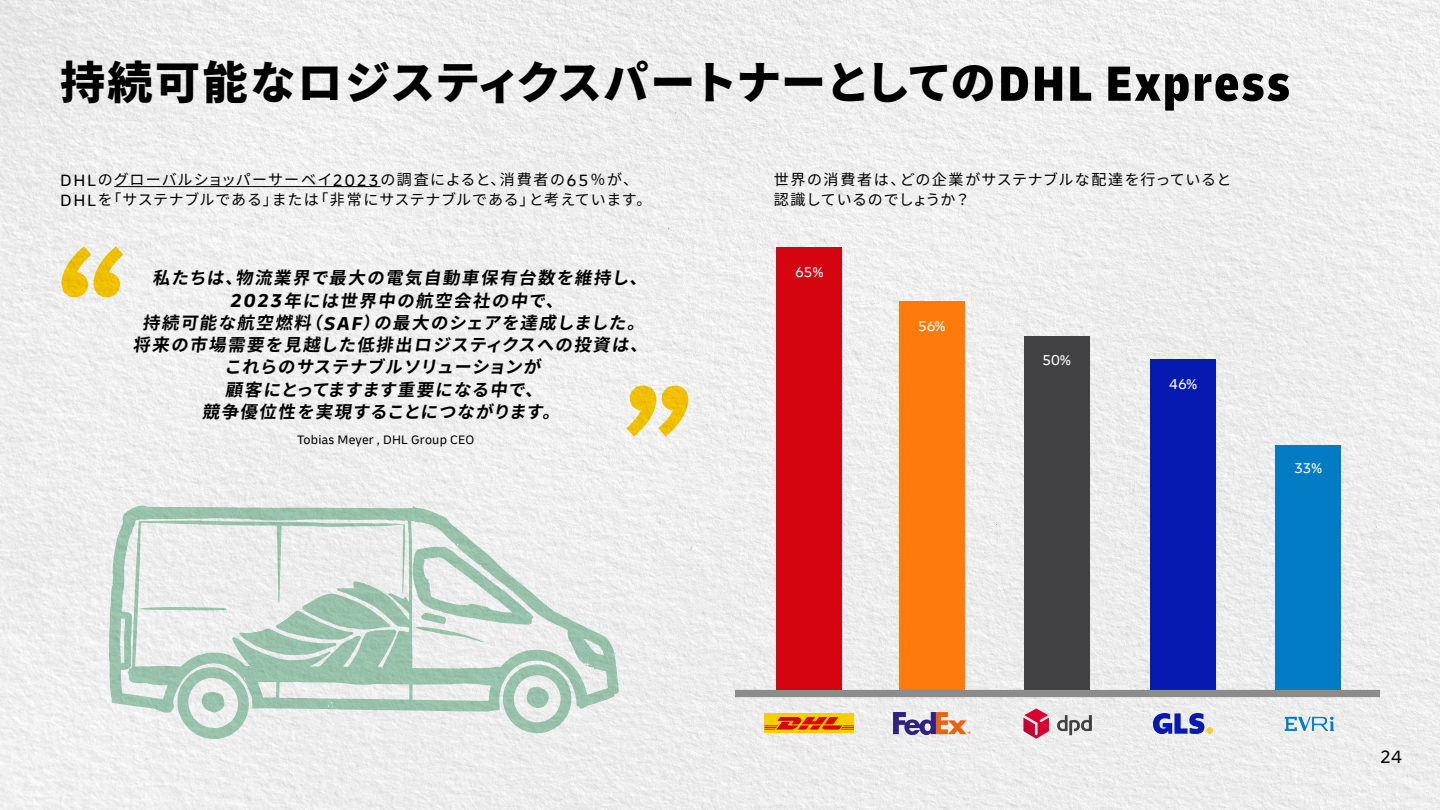
<style>
.page{position:relative;width:1440px;height:810px;background:#fff}
.page>*{position:absolute;margin:0;border:0;box-sizing:border-box;transform-origin:0 0}
.t1{font:800 45px "Source Han Sans JP";letter-spacing:-.005em;color:#000}
.t2{font:18.75px "Delivery";color:#000}
.t3{font:700 17.1px "Source Han Sans JP";color:#000}
.t4{font:15px/20.2px "Source Han Sans JP";letter-spacing:.055em;color:#000}
.t5{font:15px "Delivery";letter-spacing:-.02em;color:#fff}
.t6{font:12.9px "Delivery";letter-spacing:.015em;color:#000}
.s1{font-family:"Delivery";font-weight:900;font-stretch:condensed;font-size:51.75px}
.s2{font-family:"Delivery";font-size:17.25px}
.s3{font-family:"Delivery";font-size:19.65px}
</style>
<div class="page">
<img style="left:0;top:0;width:1440px;height:810px">
<svg style="left:109px;top:506px;width:510px;height:207px;fill:#eaeaea"></svg>
<svg style="left:239px;top:593px;width:151px;height:62px;background:#b7d1c3"></svg>
<svg style="left:139px;top:607px;width:88px;height:3px"></svg>
<svg style="left:413px;top:547px;width:120px;height:95px"></svg>
<svg style="left:177px;top:667px;width:75px;height:72px"></svg>
<svg style="left:503px;top:664px;width:69px;height:69px"></svg>
<img style="left:894px;top:712px;width:76px;height:22px">
<img style="left:1024px;top:708px;width:67px;height:30px">
<div style="left:899px;top:302px;width:66px;height:388px;background:#fe7a0b"></div>
<img style="left:1154px;top:713px;width:58px;height:20px">
<div style="left:1150px;top:359px;width:66px;height:331px;background:#061ab1"></div>
<div style="left:1024px;top:336px;width:66px;height:354px;background:#414143"></div>
<div style="left:1275px;top:446px;width:66px;height:246px;background:#017bc4"></div>
<img style="left:1272px;top:716px;width:74px;height:15px">
<div style="left:735px;top:690px;width:645px;height:7px;background:#8c8c8c"></div>
<div style="left:776px;top:248px;width:66px;height:442px;background:#d40511"></div>
<div style="left:765px;top:713px;width:89px;height:20px;background:#fc0"></div>
<svg style="left:765px;top:717px;width:89px;height:13px"></svg>
<div style="left:116px;top:175px;width:264px;height:11px;background:#f0f0f0"></div>
<hr style="left:114px;top:186px;width:267px;height:1px;background:#000">
<svg style="left:626px;top:386px;width:62px;height:50px"></svg>
<svg style="left:61px;top:246px;width:62px;height:51px"></svg>
<h1 class="t1" style="left:60px;top:57px;width:1232px">持続可能なロジスティクスパートナーとしての<span class="s1">DHL Express</span></h1>
<p class="t4" style="left:60px;top:170px;width:593px"><span class="s2">DHL</span>のグローバルショッパーサーベイ<span class="s2">2023</span>の調査によると、消費者の<span class="s2">65</span>％が、<br><span class="s2">DHL</span>を「サステナブルである」または「非常にサステナブルである」と考えています。</p>
<p class="t4" style="left:774px;top:170px;width:459px">世界の消費者は、どの企業がサステナブルな配達を行っていると認識しているのでしょうか？</p>
<p class="t3" style="left:153px;top:268px;width:502px">私たちは、物流業界で最大の電気自動車保有台数を維持し、</p>
<p class="t3" style="left:230px;top:291px;width:341px"><span class="s3">2023</span> 年には世界中の航空会社の中で、</p>
<p class="t3" style="left:142px;top:313px;width:510px">持続可能な航空燃料（<span class="s3">SAF</span>）の最大のシェアを達成しました。</p>
<p class="t3" style="left:133px;top:335px;width:523px">将来の市場需要を見越した低排出ロジスティクスへの投資は、</p>
<p class="t3" style="left:224px;top:358px;width:325px">これらのサステナブルソリューションが</p>
<p class="t3" style="left:225px;top:380px;width:326px">顧客にとってますます重要になる中で、</p>
<p class="t3" style="left:202px;top:402px;width:366px">競争優位性を実現することにつながります。</p>
<p class="t6" style="left:297px;top:432px;width:179px">Tobias Meyer , DHL Group CEO</p>
<p class="t5" style="left:795px;top:263px;width:30px">65%</p>
<p class="t5" style="left:918px;top:317px;width:29px">56%</p>
<p class="t5" style="left:1043px;top:351px;width:30px">50%</p>
<p class="t5" style="left:1169px;top:375px;width:29px">46%</p>
<p class="t5" style="left:1294px;top:459px;width:29px">33%</p>
<p class="t2" style="left:1380px;top:746px;width:24px">24</p>
</div>
